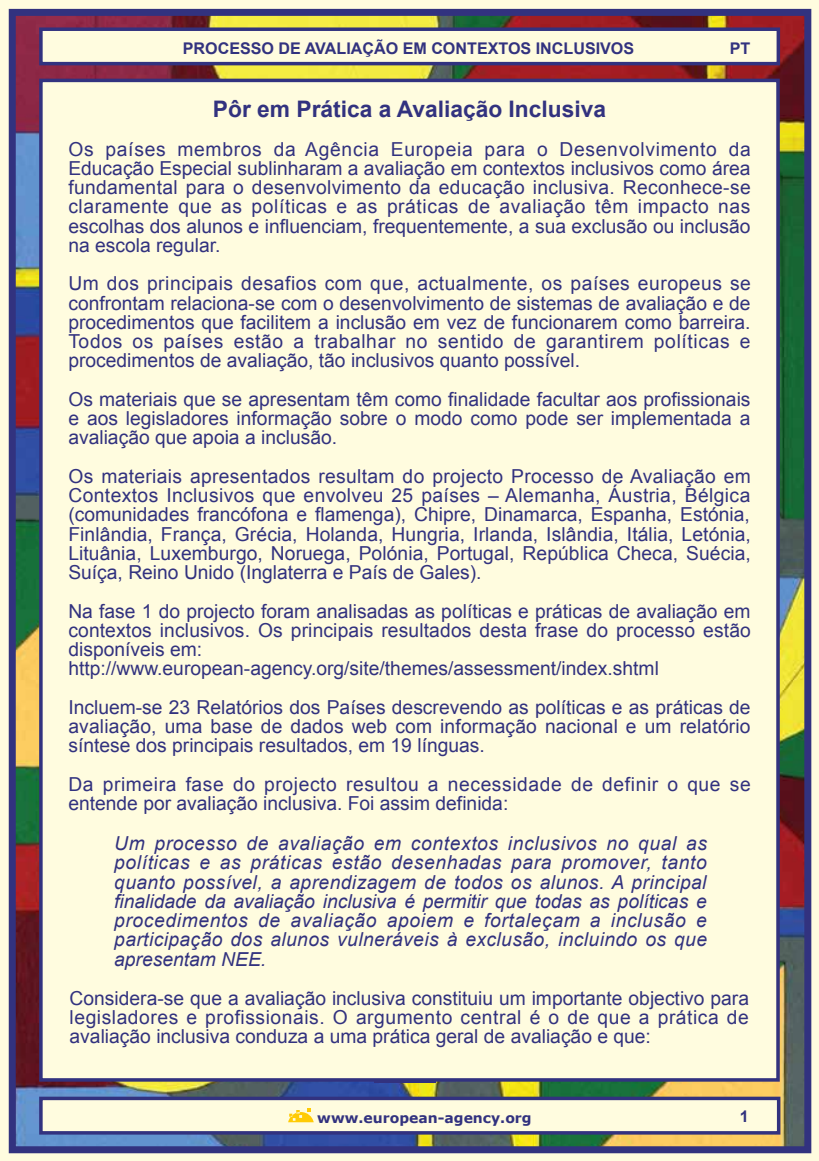
<style>
.page{position:relative;width:819px;height:1161px;background:#fff}
.page>*{position:absolute;margin:0;border:0;box-sizing:border-box;transform-origin:0 0}
.t1{font:700 22.75px "Arial";color:#32327f}
.t2{font:19.25px/19.2px "Arial";color:#32327f;text-align:justify}
.t3{font:italic 19.25px/19.2px "Arial";letter-spacing:.02em;color:#32327f;text-align:justify}
.t4{font:19.25px/19.2px "Arial";letter-spacing:.03em;color:#32327f}
.t5{font:700 16.1px "Arial";color:#32327f}
.t6{font:700 14px "Verdana";color:#32327f}
</style>
<div class="page">
<img style="left:17px;top:17px;width:786px;height:1128px">
<div style="left:0;top:0;width:819px;height:12px;background:#fffcdf"></div>
<div style="left:807px;top:0;width:12px;height:1161px;background:#fffcdf"></div>
<div style="left:0;top:1150px;width:819px;height:11px;background:#fffcdf"></div>
<div style="left:0;top:0;width:12px;height:1161px;background:#fffcdf"></div>
<div style="left:9px;top:9px;width:802px;height:1144px;border:7px solid #32327f"></div>
<div style="left:39px;top:79px;width:740px;height:1002px;background:#fffcdf;border:4px solid #32327f"></div>
<div style="left:39px;top:1096px;width:741px;height:38px;background:#fffcdf;border:4px solid #32327f"></div>
<hr style="left:374px;top:1080px;width:62px;height:2px;background:#32327f">
<div style="left:39px;top:27px;width:741px;height:38px;background:#fffcdf;border:4px solid #32327f"></div>
<svg style="left:288px;top:1108px;width:26px;height:14px"></svg>
<p class="t5" style="left:183px;top:37px;width:453px">PROCESSO DE AVALIAÇÃO EM CONTEXTOS INCLUSIVOS</p>
<p class="t5" style="left:729px;top:37px;width:22px">PT</p>
<p class="t1" style="left:213px;top:94px;width:394px">Pôr em Prática a Avaliação Inclusiva</p>
<p class="t2" style="left:68px;top:139px;width:684px">Os países membros da Agência Europeia para o Desenvolvimento da Educação Especial sublinharam a avaliação em contextos inclusivos como área fundamental para o desenvolvimento da educação inclusiva. Reconhece-se claramente que as políticas e as práticas de avaliação têm impacto nas escolhas dos alunos e influenciam, frequentemente, a sua exclusão ou inclusão na escola regular.</p>
<p class="t2" style="left:68px;top:274px;width:684px">Um dos principais desafios com que, actualmente, os países europeus se confrontam relaciona-se com o desenvolvimento de sistemas de avaliação e de procedimentos que facilitem a inclusão em vez de funcionarem como barreira.<br>Todos os países estão a trabalhar no sentido de garantirem políticas e procedimentos de avaliação, tão inclusivos quanto possível.</p>
<p class="t2" style="left:68px;top:390px;width:683px">Os materiais que se apresentam têm como finalidade facultar aos profissionais e aos legisladores informação sobre o modo como pode ser implementada a avaliação que apoia a inclusão.</p>
<p class="t2" style="left:68px;top:467px;width:684px">Os materiais apresentados resultam do projecto Processo de Avaliação em Contextos Inclusivos que envolveu 25 países – Alemanha, Áustria, Bélgica (comunidades francófona e flamenga), Chipre, Dinamarca, Espanha, Estónia, Finlândia, França, Grécia, Holanda, Hungria, Irlanda, Islândia, Itália, Letónia, Lituânia, Luxemburgo, Noruega, Polónia, Portugal, República Checa, Suécia, Suíça, Reino Unido (Inglaterra e País de Gales).</p>
<p class="t2" style="left:68px;top:601px;width:684px;text-align:left">Na fase 1 do projecto foram analisadas as políticas e práticas de avaliação em contextos inclusivos. Os principais resultados desta frase do processo estão disponíveis em: http://www.european-agency.org/site/themes/assessment/index.shtml</p>
<p class="t2" style="left:68px;top:698px;width:683px">Incluem-se 23 Relatórios dos Países descrevendo as políticas e as práticas de avaliação, uma base de dados web com informação nacional e um relatório síntese dos principais resultados, em 19 línguas.</p>
<p class="t4" style="left:68px;top:775px;width:683px">Da primeira fase do projecto resultou a necessidade de definir o que se entende por avaliação inclusiva. Foi assim definida:</p>
<p class="t3" style="left:114px;top:834px;width:594px">Um processo de avaliação em contextos inclusivos no qual as políticas e as práticas estão desenhadas para promover, tanto quanto possível, a aprendizagem de todos os alunos. A principal finalidade da avaliação inclusiva é permitir que todas as políticas e procedimentos de avaliação apoiem e fortaleçam a inclusão e participação dos alunos vulneráveis à exclusão, incluindo os que apresentam NEE.</p>
<p class="t2" style="left:70px;top:988px;width:681px">Considera-se que a avaliação inclusiva constituiu um importante objectivo para legisladores e profissionais. O argumento central é o de que a prática de avaliação inclusiva conduza a uma prática geral de avaliação e que:</p>
<p class="t6" style="left:317px;top:1109px;width:216px">www.european-agency.org</p>
<p class="t5" style="left:739px;top:1106px;width:10px">1</p>
</div>
